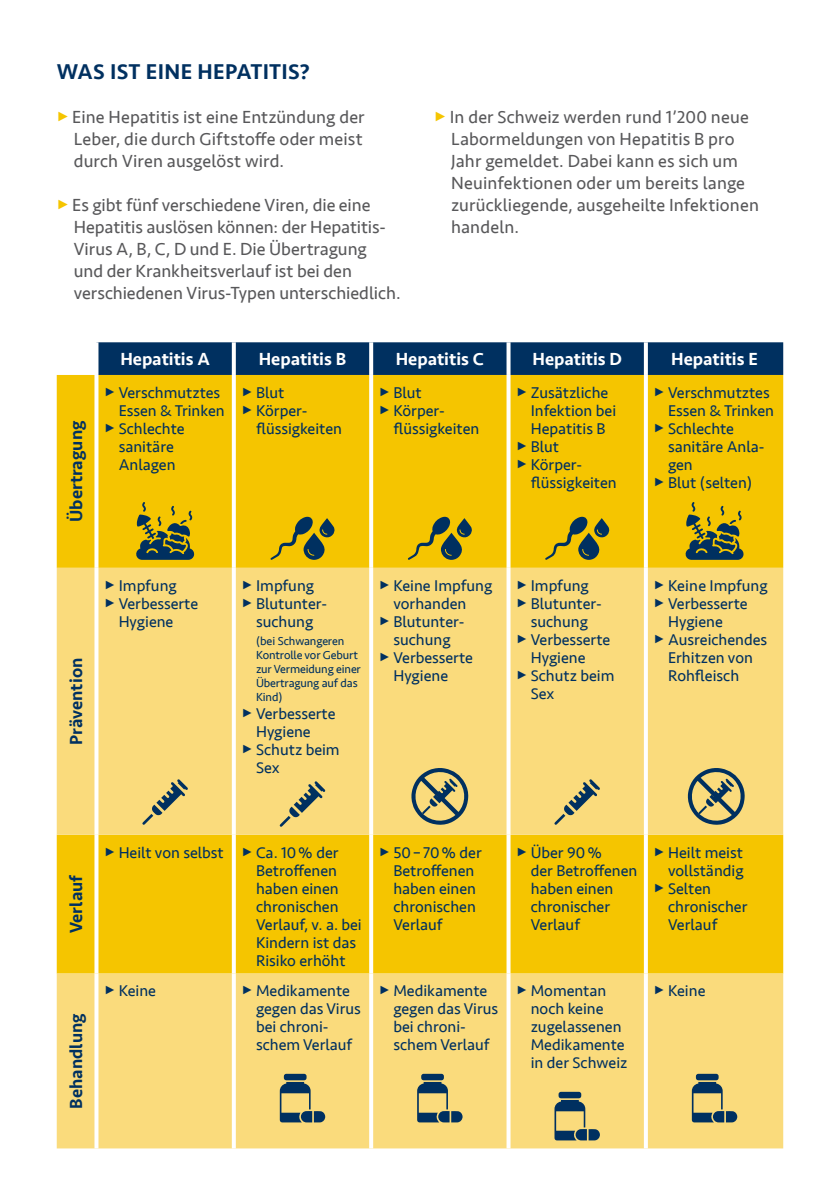
<style>
.page{position:relative;width:840px;height:1191px;background:#fff}
.page>*{position:absolute;margin:0;border:0;box-sizing:border-box;transform-origin:0 0}
.t1{font:500 22px "Seravek";letter-spacing:.01em;color:#003060}
.t2{font:18px/22px "Seravek";letter-spacing:.005em;color:#58585a}
.t3{font:500 18px "Seravek";color:#fff}
.t4{font:500 18px "Seravek";color:#003060}
.t5{font:16px/18px "Seravek";color:#003060}
.t6{font:12px/14px "Seravek";letter-spacing:-.01em;color:#003060}
.s1{color:#f5c500}
</style>
<div class="page">
<div style="left:98px;top:342px;width:684px;height:33px;background:#003060"></div>
<div style="left:57px;top:375px;width:725px;height:193px;background:#f5c500"></div>
<svg style="left:57px;top:568px;width:725px;height:580px;background:#f8d55d"></svg>
<svg style="left:232px;top:342px;width:4px;height:33px"></svg>
<svg style="left:369px;top:342px;width:4px;height:33px"></svg>
<svg style="left:506px;top:342px;width:4px;height:33px"></svg>
<svg style="left:643px;top:342px;width:4px;height:33px"></svg>
<svg style="left:94px;top:375px;width:4px;height:193px"></svg>
<svg style="left:232px;top:375px;width:4px;height:193px"></svg>
<svg style="left:369px;top:375px;width:4px;height:193px"></svg>
<svg style="left:506px;top:375px;width:4px;height:193px"></svg>
<svg style="left:643px;top:375px;width:4px;height:193px"></svg>
<svg style="left:94px;top:568px;width:4px;height:266px"></svg>
<svg style="left:232px;top:568px;width:4px;height:266px"></svg>
<svg style="left:369px;top:568px;width:4px;height:266px"></svg>
<svg style="left:506px;top:568px;width:4px;height:266px"></svg>
<svg style="left:643px;top:568px;width:4px;height:266px"></svg>
<svg style="left:94px;top:834px;width:4px;height:139px"></svg>
<svg style="left:232px;top:834px;width:4px;height:139px"></svg>
<svg style="left:369px;top:834px;width:4px;height:139px"></svg>
<svg style="left:506px;top:834px;width:4px;height:139px"></svg>
<svg style="left:643px;top:834px;width:4px;height:139px"></svg>
<svg style="left:94px;top:973px;width:4px;height:175px"></svg>
<svg style="left:232px;top:973px;width:4px;height:175px"></svg>
<svg style="left:369px;top:973px;width:4px;height:175px"></svg>
<svg style="left:506px;top:973px;width:4px;height:175px"></svg>
<svg style="left:643px;top:973px;width:4px;height:175px"></svg>
<svg style="left:135px;top:502px;width:59px;height:58px;background:#8a8429"></svg>
<svg style="left:270px;top:517px;width:64px;height:43px;background:#a4941f"></svg>
<svg style="left:407px;top:517px;width:65px;height:43px;background:#a5941e"></svg>
<svg style="left:544px;top:517px;width:65px;height:43px;background:#a6941e"></svg>
<svg style="left:684px;top:502px;width:59px;height:58px;background:#8b8429"></svg>
<svg style="left:142px;top:779px;width:46px;height:45px;background:#c7b876"></svg>
<svg style="left:279px;top:781px;width:46px;height:45px;background:#c7b876"></svg>
<svg style="left:411px;top:768px;width:57px;height:57px;background:#a5a072"></svg>
<svg style="left:554px;top:779px;width:45px;height:45px;background:#c6b776"></svg>
<svg style="left:687px;top:768px;width:57px;height:57px;background:#a5a172"></svg>
<svg style="left:279px;top:1073px;width:46px;height:49px;background:#949570"></svg>
<svg style="left:417px;top:1073px;width:45px;height:49px;background:#929470"></svg>
<svg style="left:554px;top:1091px;width:45px;height:49px;background:#929470"></svg>
<svg style="left:691px;top:1073px;width:45px;height:49px;background:#939470"></svg>
<h1 class="t1" style="left:57px;top:58px;width:255px">WAS IST EINE HEPATITIS?</h1>
<p class="t2" style="left:74px;top:106px;width:292px;text-align:justify;text-indent:-17px"><span class="s1">•</span> Eine Hepatitis ist eine Entzündung der Leber, die durch Giftstoffe oder meist durch Viren ausgelöst wird.</p>
<p class="t2" style="left:74px;top:194px;width:328px;text-indent:-17px"><span class="s1">•</span> Es gibt fünf verschiedene Viren, die eine Hepatitis auslösen können: der Hepatitis-Virus A, B, C, D und E. Die Übertragung und der Krankheitsverlauf ist bei den verschiedenen Virus-Typen unterschiedlich.</p>
<p class="t2" style="left:451px;top:106px;width:309px;text-indent:-17px"><span class="s1">•</span> In der Schweiz werden rund 1’200 neue Labormeldungen von Hepatitis B pro Jahr gemeldet. Dabei kann es sich um Neuinfektionen oder um bereits lange zurückliegende, ausgeheilte Infektionen handeln.</p>
<p class="t4" style="left:65px;top:522px;width:103px;rotate:-90deg">Übertragung</p>
<p class="t3" style="left:120px;top:348px;width:91px">Hepatitis A</p>
<p class="t3" style="left:258px;top:348px;width:89px">Hepatitis B</p>
<p class="t3" style="left:395px;top:348px;width:90px">Hepatitis C</p>
<p class="t3" style="left:532px;top:348px;width:91px">Hepatitis D</p>
<p class="t3" style="left:671px;top:348px;width:88px">Hepatitis E</p>
<p class="t5" style="left:104px;top:383px;width:122px;text-align:right">• Verschmutztes<br>Essen &amp; Trinken</p>
<p class="t5" style="left:104px;top:419px;width:82px;text-align:center">• Schlechte sanitäre<br>Anlagen</p>
<p class="t5" style="left:242px;top:383px;width:44px">• Blut</p>
<p class="t5" style="left:256px;top:401px;width:87px;text-indent:-14px">• Körper&shy;flüssigkeiten</p>
<p class="t5" style="left:379px;top:383px;width:44px">• Blut</p>
<p class="t5" style="left:393px;top:401px;width:87px;text-indent:-14px">• Körper&shy;flüssigkeiten</p>
<p class="t5" style="left:530px;top:383px;width:87px;text-indent:-14px">• Zusätzliche<br>Infektion bei<br>Hepatitis B</p>
<p class="t5" style="left:516px;top:437px;width:44px">• Blut</p>
<p class="t5" style="left:530px;top:455px;width:87px;text-indent:-14px">• Körper&shy;flüssigkeiten</p>
<p class="t5" style="left:653px;top:383px;width:122px;text-align:right">• Verschmutztes<br>Essen &amp; Trinken</p>
<p class="t5" style="left:667px;top:419px;width:98px;text-indent:-14px">• Schlechte sanitäre Anla&shy;gen</p>
<p class="t5" style="left:653px;top:473px;width:100px">• Blut (selten)</p>
<p class="t4" style="left:65px;top:744px;width:88px;rotate:-90deg">Prävention</p>
<p class="t5" style="left:104px;top:576px;width:74px">• Impfung</p>
<p class="t5" style="left:119px;top:594px;width:81px;text-indent:-14px">• Verbesserte<br>Hygiene</p>
<p class="t5" style="left:242px;top:576px;width:74px">• Impfung</p>
<p class="t5" style="left:242px;top:594px;width:87px;text-align:center">• Blutunter&shy;suchung</p>
<p class="t6" style="left:256px;top:633px;width:106px">(bei Schwangeren<br>Kontrolle vor Geburt zur Vermeidung einer<br>Übertragung auf das<br>Kind)</p>
<p class="t5" style="left:256px;top:704px;width:81px;text-indent:-14px">• Verbesserte<br>Hygiene</p>
<p class="t5" style="left:256px;top:740px;width:85px;text-indent:-14px">• Schutz beim<br>Sex</p>
<p class="t5" style="left:393px;top:576px;width:100px;text-indent:-14px">• Keine Impfung vorhanden</p>
<p class="t5" style="left:379px;top:612px;width:87px;text-align:center">• Blutunter&shy;suchung</p>
<p class="t5" style="left:393px;top:648px;width:81px;text-indent:-14px">• Verbesserte<br>Hygiene</p>
<p class="t5" style="left:516px;top:576px;width:74px">• Impfung</p>
<p class="t5" style="left:516px;top:594px;width:87px;text-align:center">• Blutunter&shy;suchung</p>
<p class="t5" style="left:530px;top:630px;width:81px;text-indent:-14px">• Verbesserte<br>Hygiene</p>
<p class="t5" style="left:530px;top:666px;width:85px;text-indent:-14px">• Schutz beim<br>Sex</p>
<p class="t5" style="left:653px;top:576px;width:115px">• Keine Impfung</p>
<p class="t5" style="left:667px;top:594px;width:81px;text-indent:-14px">• Verbesserte<br>Hygiene</p>
<p class="t5" style="left:667px;top:630px;width:101px;text-indent:-14px">• Ausreichendes<br>Erhitzen von<br>Rohfleisch</p>
<p class="t4" style="left:65px;top:933px;width:60px;rotate:-90deg">Verlauf</p>
<p class="t4" style="left:65px;top:1108px;width:97px;rotate:-90deg">Behandlung</p>
<p class="t5" style="left:256px;top:843px;width:107px;text-indent:-151px">• Heilt von selbst • Ca. 10% der<br>Betroffenen haben einen chronischen<br>Verlauf, v. a. bei<br>Kindern ist das<br>Risiko erhöht</p>
<p class="t5" style="left:393px;top:843px;width:90px;text-indent:-14px">• 50–70% der<br>Betroffenen haben einen chronischen<br>Verlauf</p>
<p class="t5" style="left:530px;top:843px;width:108px;text-indent:-14px">• Über 90%<br>der Betroffenen haben einen chronischer<br>Verlauf</p>
<p class="t5" style="left:653px;top:843px;width:91px;text-align:right">• Heilt meist vollständig</p>
<p class="t5" style="left:667px;top:879px;width:81px;text-indent:-14px">• Selten chronischer<br>Verlauf</p>
<p class="t5" style="left:104px;top:982px;width:53px">• Keine</p>
<p class="t5" style="left:256px;top:982px;width:106px;text-indent:-14px">• Medikamente gegen das Virus bei chroni&shy;schem Verlauf</p>
<p class="t5" style="left:393px;top:982px;width:106px;text-indent:-14px">• Medikamente gegen das Virus bei chroni&shy;schem Verlauf</p>
<p class="t5" style="left:530px;top:982px;width:98px;text-indent:-14px">• Momentan noch keine zugelassenen<br>Medikamente in der Schweiz</p>
<p class="t5" style="left:653px;top:982px;width:53px">• Keine</p>
</div>
